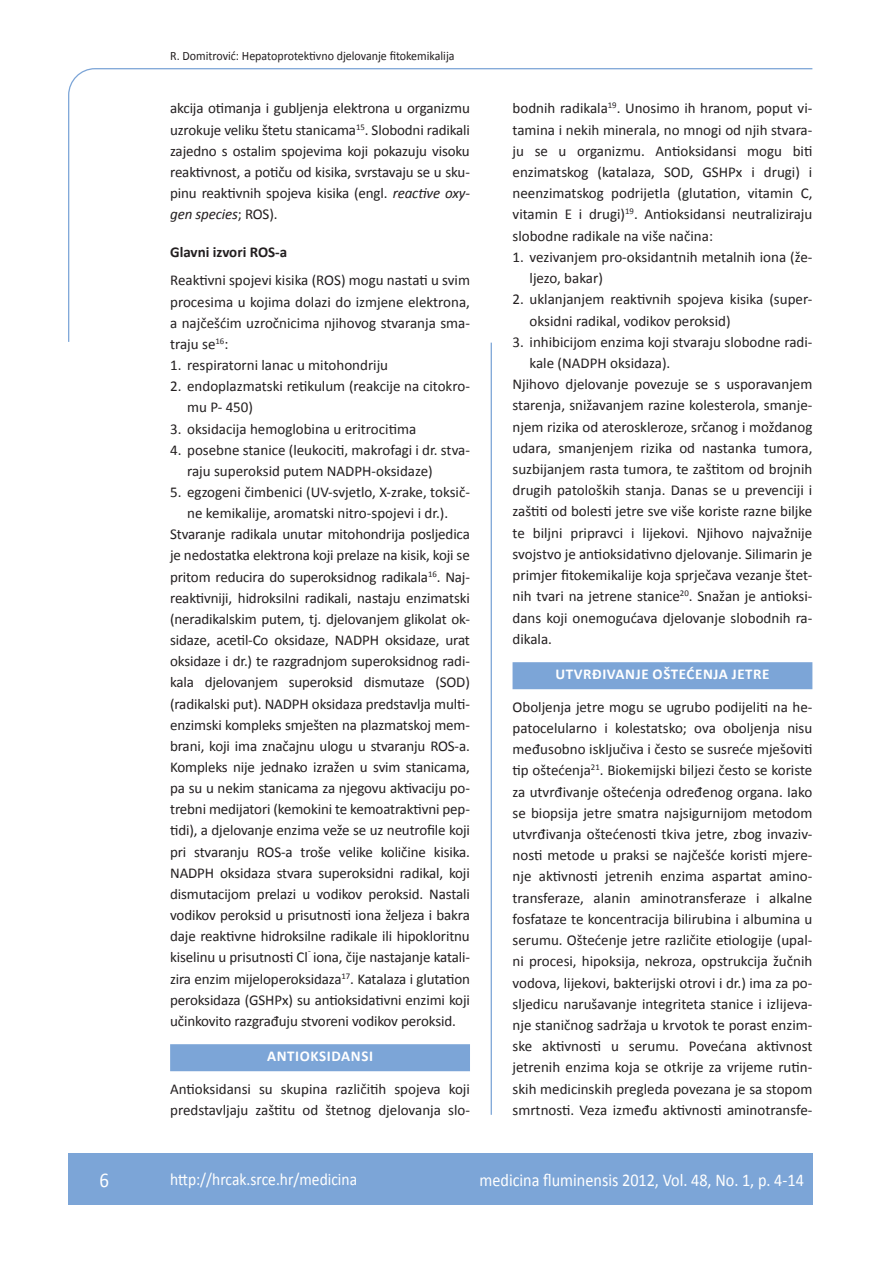
<style>
.page{position:relative;width:889px;height:1268px;background:#fff}
.page>*{position:absolute;margin:0;border:0;box-sizing:border-box;transform-origin:0 0}
.t1{font:21px "Calibri";color:#fff;scale:.9 1}
.t2{font:18px "Calibri";color:#fff;scale:.9 1}
.t3{font:17.25px "Calibri";color:#fff;scale:.9 1}
.osnovni_tekst{font:15px/21.1px "Calibri";color:#231f20;text-align:justify}
.naslov_ruler{font:700 15px "Calibri";letter-spacing:.04em;color:#fff}
.podnaslov{font:700 15px "Calibri";color:#231f20}
.glava{font:12.75px "Calibri";color:#231f20;scale:.94 1}
.s1{font-style:italic}
</style>
<div class="page">
<svg style="left:68px;top:68px;width:745px;height:274px"></svg>
<hr style="left:490px;top:342px;width:2px;height:772px;background:#7ca5d7">
<div style="left:68px;top:1152px;width:744px;height:51px;background:#7ca5d7"></div>
<div style="left:170px;top:1043px;width:300px;height:27px;background:#7ca5d7"></div>
<div style="left:512px;top:662px;width:300px;height:27px;background:#7ca5d7"></div>
<p class="glava" style="left:170px;top:47px;width:304px">R. Domitrović: Hepatoprotektivno djelovanje fitokemikalija</p>
<p class="osnovni_tekst" style="left:170px;top:97px;width:301px">akcija otimanja i gubljenja elektrona u organizmu uzrokuje veliku štetu stanicama<sup>15</sup>. Slobodni radikali zajedno s ostalim spojevima koji pokazuju visoku reaktivnost, a potiču od kisika, svrstavaju se u sku&shy;pinu reaktivnih spojeva kisika (engl. <span class="s1">reactive oxy&shy;gen species</span>; ROS).</p>
<p class="podnaslov" style="left:170px;top:243px;width:119px">Glavni izvori ROS-a</p>
<p class="osnovni_tekst" style="left:170px;top:269px;width:301px">Reaktivni spojevi kisika (ROS) mogu nastati u svim procesima u kojima dolazi do izmjene elektrona, a najčešćim uzročnicima njihovog stvaranja sma&shy;traju se<sup>16</sup>:</p>
<p class="osnovni_tekst" style="left:170px;top:354px;width:219px">1. respiratorni lanac u mitohondriju</p>
<p class="osnovni_tekst" style="left:187px;top:375px;width:284px;text-indent:-17px">2. endoplazmatski retikulum (reakcije na citokro&shy;mu P- 450)</p>
<p class="osnovni_tekst" style="left:170px;top:417px;width:247px">3. oksidacija hemoglobina u eritrocitima</p>
<p class="osnovni_tekst" style="left:187px;top:438px;width:284px;text-indent:-17px">4. posebne stanice (leukociti, makrofagi i dr. stva&shy;raju superoksid putem NADPH-oksidaze)</p>
<p class="osnovni_tekst" style="left:170px;top:480px;width:301px;text-align:center">5. egzogeni čimbenici (UV-svjetlo, X-zrake, toksič&shy;ne kemikalije, aromatski nitro-spojevi i dr.).</p>
<p class="osnovni_tekst" style="left:170px;top:523px;width:301px">Stvaranje radikala unutar mitohondrija posljedica je nedostatka elektrona koji prelaze na kisik, koji se pritom reducira do superoksidnog radikala<sup>16</sup>. Naj&shy;reaktivniji, hidroksilni radikali, nastaju enzimatski (neradikalskim putem, tj. djelovanjem glikolat ok&shy;sidaze, acetil-Co oksidaze, NADPH oksidaze, urat oksidaze i dr.) te razgradnjom superoksidnog radi&shy;kala djelovanjem superoksid dismutaze (SOD) (radikalski put). NADPH oksidaza predstavlja multi&shy;enzimski kompleks smješten na plazmatskoj mem&shy;brani, koji ima značajnu ulogu u stvaranju ROS-a.<br>Kompleks nije jednako izražen u svim stanicama, pa su u nekim stanicama za njegovu aktivaciju po&shy;trebni medijatori (kemokini te kemoatraktivni pep&shy;tidi), a djelovanje enzima veže se uz neutrofile koji pri stvaranju ROS-a troše velike količine kisika.<br>NADPH oksidaza stvara superoksidni radikal, koji dismutacijom prelazi u vodikov peroksid. Nastali vodikov peroksid u prisutnosti iona željeza i bakra daje reaktivne hidroksilne radikale ili hipokloritnu kiselinu u prisutnosti Cl<sup>¯</sup> iona, čije nastajanje katali&shy;zira enzim mijeloperoksidaza<sup>17</sup>. Katalaza i glutation peroksidaza (GSHPx) su antioksidativni enzimi koji učinkovito razgrađuju stvoreni vodikov peroksid.</p>
<p class="naslov_ruler" style="left:267px;top:1046px;width:107px">ANTIOKSIDANSI</p>
<p class="osnovni_tekst" style="left:170px;top:1077px;width:301px">Antioksidansi su skupina različitih spojeva koji predstavljaju zaštitu od štetnog djelovanja slo-</p>
<p class="osnovni_tekst" style="left:512px;top:97px;width:301px">bodnih radikala<sup>19</sup>. Unosimo ih hranom, poput vi&shy;tamina i nekih minerala, no mnogi od njih stvara&shy;ju se u organizmu. Antioksidansi mogu biti enzimatskog (katalaza, SOD, GSHPx i drugi) i neenzimatskog podrijetla (glutation, vitamin C, vitamin E i drugi)<sup>19</sup>. Antioksidansi neutraliziraju slobodne radikale na više načina:</p>
<p class="osnovni_tekst" style="left:529px;top:245px;width:284px;text-indent:-17px">1. vezivanjem pro-oksidantnih metalnih iona (že&shy;ljezo, bakar)</p>
<p class="osnovni_tekst" style="left:529px;top:288px;width:283px;text-indent:-17px">2. uklanjanjem reaktivnih spojeva kisika (super&shy;oksidni radikal, vodikov peroksid)</p>
<p class="osnovni_tekst" style="left:529px;top:330px;width:284px;text-indent:-17px">3. inhibicijom enzima koji stvaraju slobodne radi&shy;kale (NADPH oksidaza).</p>
<p class="osnovni_tekst" style="left:512px;top:373px;width:301px">Njihovo djelovanje povezuje se s usporavanjem starenja, snižavanjem razine kolesterola, smanje&shy;njem rizika od ateroskleroze, srčanog i moždanog udara, smanjenjem rizika od nastanka tumora, suzbijanjem rasta tumora, te zaštitom od brojnih drugih patoloških stanja. Danas se u prevenciji i zaštiti od bolesti jetre sve više koriste razne biljke te biljni pripravci i lijekovi. Njihovo najvažnije svojstvo je antioksidativno djelovanje. Silimarin je primjer fitokemikalije koja sprječava vezanje štet&shy;nih tvari na jetrene stanice<sup>20</sup>. Snažan je antioksi&shy;dans koji onemogućava djelovanje slobodnih ra&shy;dikala.</p>
<p class="naslov_ruler" style="left:555px;top:665px;width:216px">UTVRĐIVANJE OŠTEĆENJA JETRE</p>
<p class="osnovni_tekst" style="left:512px;top:695px;width:301px">Oboljenja jetre mogu se ugrubo podijeliti na he&shy;patocelularno i kolestatsko; ova oboljenja nisu međusobno isključiva i često se susreće mješoviti tip oštećenja<sup>21</sup>. Biokemijski biljezi često se koriste za utvrđivanje oštećenja određenog organa. Iako se biopsija jetre smatra najsigurnijom metodom utvrđivanja oštećenosti tkiva jetre, zbog invaziv&shy;nosti metode u praksi se najčešće koristi mjere&shy;nje aktivnosti jetrenih enzima aspartat amino&shy;transferaze, alanin aminotransferaze i alkalne fosfataze te koncentracija bilirubina i albumina u serumu. Oštećenje jetre različite etiologije (upal&shy;ni procesi, hipoksija, nekroza, opstrukcija žučnih vodova, lijekovi, bakterijski otrovi i dr.) ima za po&shy;sljedicu narušavanje integriteta stanice i izlijeva&shy;nje staničnog sadržaja u krvotok te porast enzim&shy;ske aktivnosti u serumu. Povećana aktivnost jetrenih enzima koja se otkrije za vrijeme rutin&shy;skih medicinskih pregleda povezana je sa stopom smrtnosti. Veza između aktivnosti aminotransfe-</p>
<p class="t1" style="left:99px;top:1166px;width:12px">6</p>
<p class="t3" style="left:170px;top:1167px;width:209px">http://hrcak.srce.hr/medicina</p>
<p class="t2" style="left:479px;top:1168px;width:362px">medicina fluminensis 2012, Vol. 48, No. 1, p. 4-14</p>
</div>
